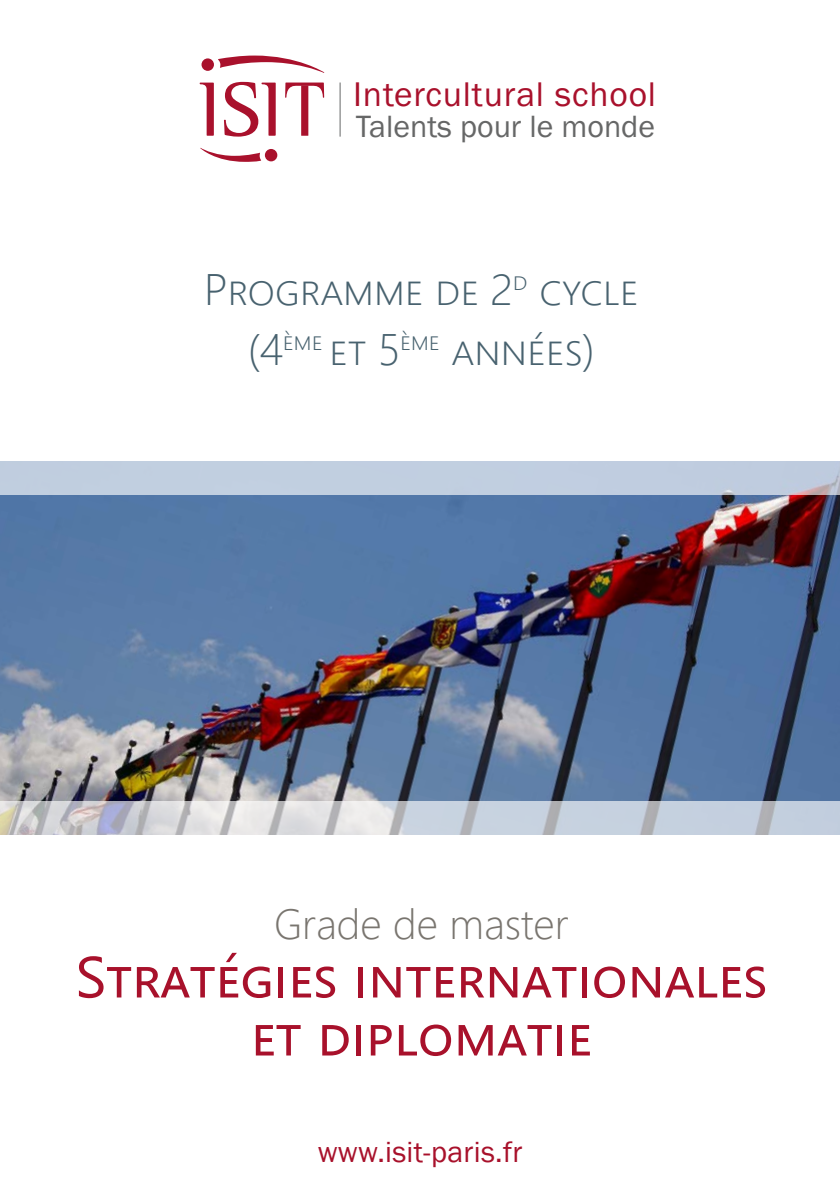
<style>
.page{position:relative;width:840px;height:1191px;background:#fff}
.page>*{position:absolute;margin:0;border:0;box-sizing:border-box;transform-origin:0 0}
.t1{font:58px/58px "Segoe UI";color:#a8112b;text-align:center}
.t2{font:300 44px/60px "Segoe UI";letter-spacing:-.01em;color:#48626f;text-align:center}
.t3{font:300 42px "Segoe UI";color:#79756f}
.t4{font:35.4px "Franklin Gothic";letter-spacing:.025em;color:#a9112c}
.t5{font:31.8px "Franklin Gothic";color:#666767}
.t6{font:30px "Franklin Gothic";letter-spacing:.01em;color:#a8112b}
</style>
<div class="page">
<div style="left:201px;top:58px;width:13px;height:13px;background:#a9112c;border-radius:50%"></div>
<svg style="left:218px;top:56px;width:106px;height:17px"></svg>
<div style="left:265px;top:149px;width:12px;height:12px;background:#a9112c;border-radius:50%"></div>
<svg style="left:200px;top:148px;width:61px;height:14px"></svg>
<svg style="left:199px;top:83px;width:15px;height:53px"></svg>
<svg style="left:224px;top:82px;width:51px;height:55px"></svg>
<svg style="left:285px;top:83px;width:39px;height:53px"></svg>
<hr style="left:339px;top:82px;width:1px;height:55px;background:#666767">
<img style="left:0;top:494px;width:839px;height:307px">
<div style="left:0;top:460px;width:839px;height:34px;background:#c1cee0"></div>
<svg style="left:0;top:801px;width:839px;height:34px;background:#cbd0d8"></svg>
<p class="t4" style="left:353px;top:72px;width:304px">Intercultural school</p>
<p class="t5" style="left:355px;top:106px;width:300px">Talents pour le monde</p>
<p class="t2" style="left:204px;top:255px;width:436px">Programme de 2<sup>d</sup> cycle (4<sup>ème</sup> et 5<sup>ème</sup> années)</p>
<p class="t3" style="left:274px;top:885px;width:296px">Grade de master</p>
<p class="t1" style="left:75px;top:942px;width:693px">Stratégies internationales et diplomatie</p>
<p class="t6" style="left:317px;top:1133px;width:206px">www.isit-paris.fr</p>
</div>
